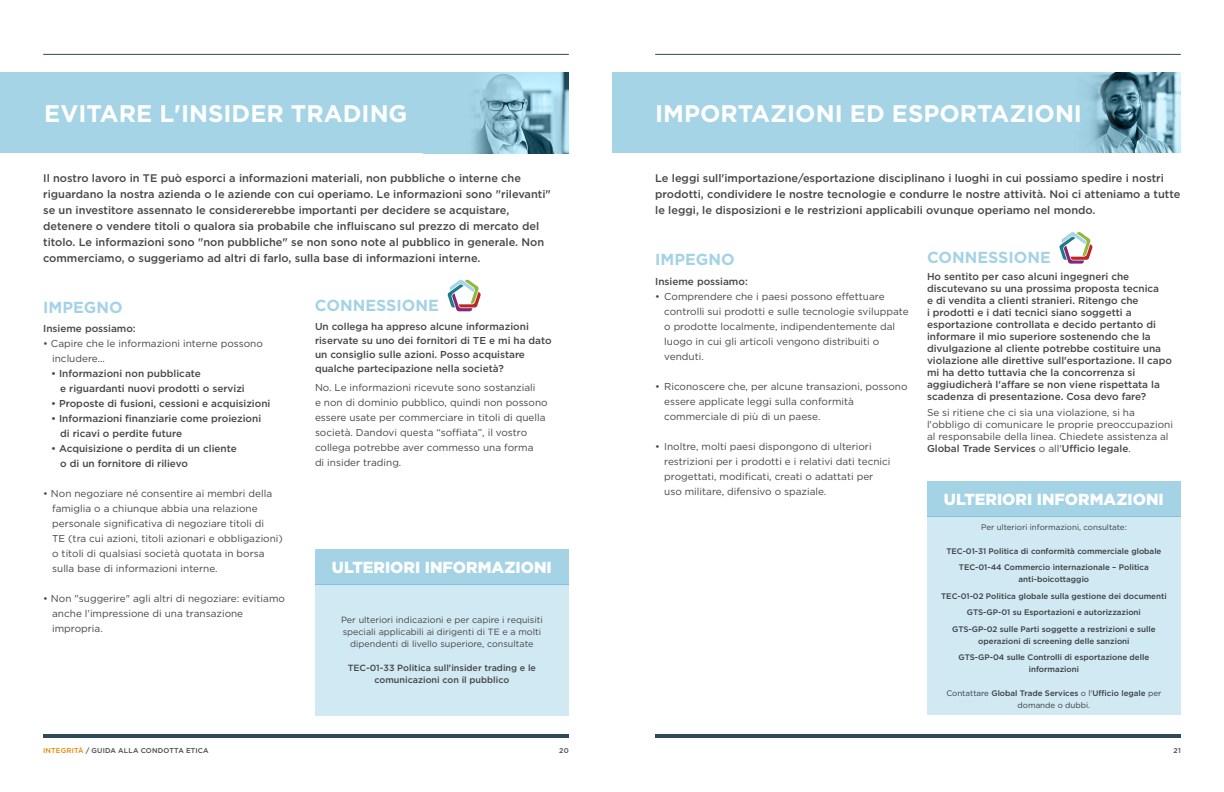
<style>
.page{position:relative;width:1224px;height:792px;background:#fff}
.page>*{position:absolute;margin:0;border:0;box-sizing:border-box;transform-origin:0 0}
.t1{font:700 24px "Gotham";color:#fff}
.t2{font:900 16px "Gotham";color:#fff}
.t3{font:700 16px "Gotham";color:#a4d3e6}
.t4{font:500 11px/16px "Gotham";color:#464547}
.t5{font:10px/15px "Gotham";color:#464547}
.t6{font:500 10px/12px "Gotham";color:#464547}
.t7{font:9px/12px "Gotham";color:#464547;text-align:center}
.t8{font:500 9px/12px "Gotham";color:#464547;text-align:center}
.t9{font:500 8px/16.5px "Gotham";color:#464547;text-align:center}
.t10{font:8px "Gotham";color:#464547}
.t11{font:500 7px "Gotham";letter-spacing:.025em;color:#464547}
.s1{font-weight:500}
.s2{font-weight:400}
.s3{color:#e98300}
</style>
<div class="page">
<hr style="left:655px;top:734px;width:526px;height:4px;background:#2e4957">
<hr style="left:655px;top:54px;width:526px;height:1px;background:#2e4957">
<hr style="left:43px;top:734px;width:526px;height:4px;background:#2e4957">
<hr style="left:43px;top:54px;width:526px;height:1px;background:#2e4957">
<div style="left:612px;top:72px;width:569px;height:81px;background:#a4d4e6"></div>
<img style="left:1090px;top:72px;width:91px;height:81px">
<div style="left:0;top:72px;width:569px;height:81px;background:#a4d4e6"></div>
<img style="left:473px;top:72px;width:96px;height:81px">
<div style="left:315px;top:584px;width:254px;height:131px;background:#d1e9f2"></div>
<div style="left:315px;top:549px;width:254px;height:35px;background:#a4d3e6"></div>
<div style="left:927px;top:516px;width:254px;height:199px;background:#d1e9f2"></div>
<div style="left:927px;top:481px;width:254px;height:35px;background:#a4d3e6"></div>
<svg style="left:447px;top:280px;width:34px;height:31px"></svg>
<svg style="left:1059px;top:232px;width:34px;height:32px"></svg>
<h1 class="t1" style="left:44px;top:98px;width:365px">EVITARE L'INSIDER TRADING</h1>
<p class="t4" style="left:43px;top:170px;width:509px">Il nostro lavoro in TE può esporci a informazioni materiali, non pubbliche o interne che riguardano la nostra azienda o le aziende con cui operiamo. Le informazioni sono "rilevanti" se un investitore assennato le considererebbe importanti per decidere se acquistare, detenere o vendere titoli o qualora sia probabile che influiscano sul prezzo di mercato del titolo. Le informazioni sono "non pubbliche" se non sono note al pubblico in generale. Non commerciamo, o suggeriamo ad altri di farlo, sulla base di informazioni interne.</p>
<h2 class="t3" style="left:43px;top:297px;width:81px">IMPEGNO</h2>
<p class="t6" style="left:43px;top:323px;width:94px">Insieme possiamo:</p>
<p class="t5" style="left:52px;top:336px;width:212px;text-indent:-9px">• Capire che le informazioni interne possono includere...</p>
<p class="t6" style="left:60px;top:366px;width:186px;line-height:15px;text-indent:-9px">• Informazioni non pubblicate<br>e riguardanti nuovi prodotti o servizi</p>
<p class="t6" style="left:51px;top:398px;width:221px">• Proposte di fusioni, cessioni e acquisizioni</p>
<p class="t6" style="left:60px;top:411px;width:203px;line-height:15px;text-indent:-9px">• Informazioni finanziarie come proiezioni di ricavi o perdite future</p>
<p class="t6" style="left:60px;top:441px;width:178px;line-height:15px;text-indent:-9px">• Acquisizione o perdita di un cliente o di un fornitore di rilievo</p>
<p class="t5" style="left:52px;top:486px;width:232px;text-indent:-9px">• Non negoziare né consentire ai membri della famiglia o a chiunque abbia una relazione personale significativa di negoziare titoli di<br>TE (tra cui azioni, titoli azionari e obbligazioni) o titoli di qualsiasi società quotata in borsa sulla base di informazioni interne.</p>
<p class="t5" style="left:52px;top:591px;width:234px;text-indent:-9px">• Non "suggerire" agli altri di negoziare: evitiamo anche l'impressione di una transazione impropria.</p>
<h2 class="t3" style="left:315px;top:295px;width:125px">CONNESSIONE</h2>
<p class="t6" style="left:315px;top:319px;width:238px;line-height:14px">Un collega ha appreso alcune informazioni riservate su uno dei fornitori di TE e mi ha dato un consiglio sulle azioni. Posso acquistare qualche partecipazione nella società?</p>
<p class="t5" style="left:315px;top:380px;width:234px">No. Le informazioni ricevute sono sostanziali<br>e non di dominio pubblico, quindi non possono essere usate per commerciare in titoli di quella società. Dandovi questa “soffiata”, il vostro collega potrebbe aver commesso una forma<br>di insider trading.</p>
<h2 class="t2" style="left:332px;top:556px;width:221px">ULTERIORI INFORMAZIONI</h2>
<p class="t7" style="left:341px;top:614px;width:203px">Per ulteriori indicazioni e per capire i requisiti speciali applicabili ai dirigenti di TE e a molti dipendenti di livello superiore, consultate</p>
<p class="t8" style="left:348px;top:662px;width:190px">TEC-01-33 Politica sull'insider trading e le comunicazioni con il pubblico</p>
<h1 class="t1" style="left:655px;top:98px;width:428px">IMPORTAZIONI ED ESPORTAZIONI</h1>
<p class="t4" style="left:655px;top:170px;width:527px">Le leggi sull'importazione/esportazione disciplinano i luoghi in cui possiamo spedire i nostri prodotti, condividere le nostre tecnologie e condurre le nostre attività. Noi ci atteniamo a tutte le leggi, le disposizioni e le restrizioni applicabili ovunque operiamo nel mondo.</p>
<h2 class="t3" style="left:655px;top:249px;width:81px">IMPEGNO</h2>
<p class="t6" style="left:655px;top:275px;width:94px">Insieme possiamo:</p>
<p class="t5" style="left:664px;top:288px;width:246px;text-indent:-9px">• Comprendere che i paesi possono effettuare controlli sui prodotti e sulle tecnologie sviluppate o prodotte localmente, indipendentemente dal luogo in cui gli articoli vengono distribuiti o venduti.</p>
<p class="t5" style="left:664px;top:378px;width:245px;text-indent:-9px">• Riconoscere che, per alcune transazioni, possono essere applicate leggi sulla conformità commerciale di più di un paese.</p>
<p class="t5" style="left:664px;top:438px;width:228px;text-indent:-9px">• Inoltre, molti paesi dispongono di ulteriori restrizioni per i prodotti e i relativi dati tecnici progettati, modificati, creati o adattati per uso militare, difensivo o spaziale.</p>
<h2 class="t3" style="left:927px;top:247px;width:125px">CONNESSIONE</h2>
<p class="t6" style="left:927px;top:270px;width:247px">Ho sentito per caso alcuni ingegneri che discutevano su una prossima proposta tecnica<br>e di vendita a clienti stranieri. Ritengo che<br>i prodotti e i dati tecnici siano soggetti a esportazione controllata e decido pertanto di informare il mio superiore sostenendo che la divulgazione al cliente potrebbe costituire una violazione alle direttive sull'esportazione. Il capo mi ha detto tuttavia che la concorrenza si aggiudicherà l'affare se non viene rispettata la scadenza di presentazione. Cosa devo fare?</p>
<p class="t5" style="left:927px;top:407px;width:247px;line-height:12px">Se si ritiene che ci sia una violazione, si ha l'obbligo di comunicare le proprie preoccupazioni al responsabile della linea. Chiedete assistenza al <span class="s1">Global Trade Services</span> o all'<span class="s1">Ufficio legale</span>.</p>
<h2 class="t2" style="left:944px;top:489px;width:221px">ULTERIORI INFORMAZIONI</h2>
<p class="t10" style="left:981px;top:522px;width:147px">Per ulteriori informazioni, consultate:</p>
<p class="t9" style="left:946px;top:543px;width:217px">TEC-01-31 Politica di conformità commerciale globale<br>TEC-01-44 Commercio internazionale – Politica</p>
<p class="t9" style="left:941px;top:571px;width:227px">anti-boicottaggio<br>TEC-01-02 Politica globale sulla gestione dei documenti GTS-GP-01 su Esportazioni e autorizzazioni<br>GTS-GP-02 sulle Parti soggette a restrizioni e sulle</p>
<p class="t9" style="left:959px;top:633px;width:192px">operazioni di screening delle sanzioni<br>GTS-GP-04 sulle Controlli di esportazione delle</p>
<p class="t9" style="left:1029px;top:661px;width:52px">informazioni</p>
<p class="t9" style="left:946px;top:688px;width:217px;line-height:12px"><span class="s2">Contattare</span> Global Trade Services <span class="s2">o l'</span>Ufficio legale <span class="s2">per domande o dubbi.</span></p>
<p class="t11" style="left:43px;top:746px;width:167px"><span class="s3">INTEGRITÀ</span> / GUIDA ALLA CONDOTTA ETICA</p>
<p class="t11" style="left:559px;top:746px;width:11px">20</p>
<p class="t11" style="left:1174px;top:746px;width:9px">21</p>
</div>
